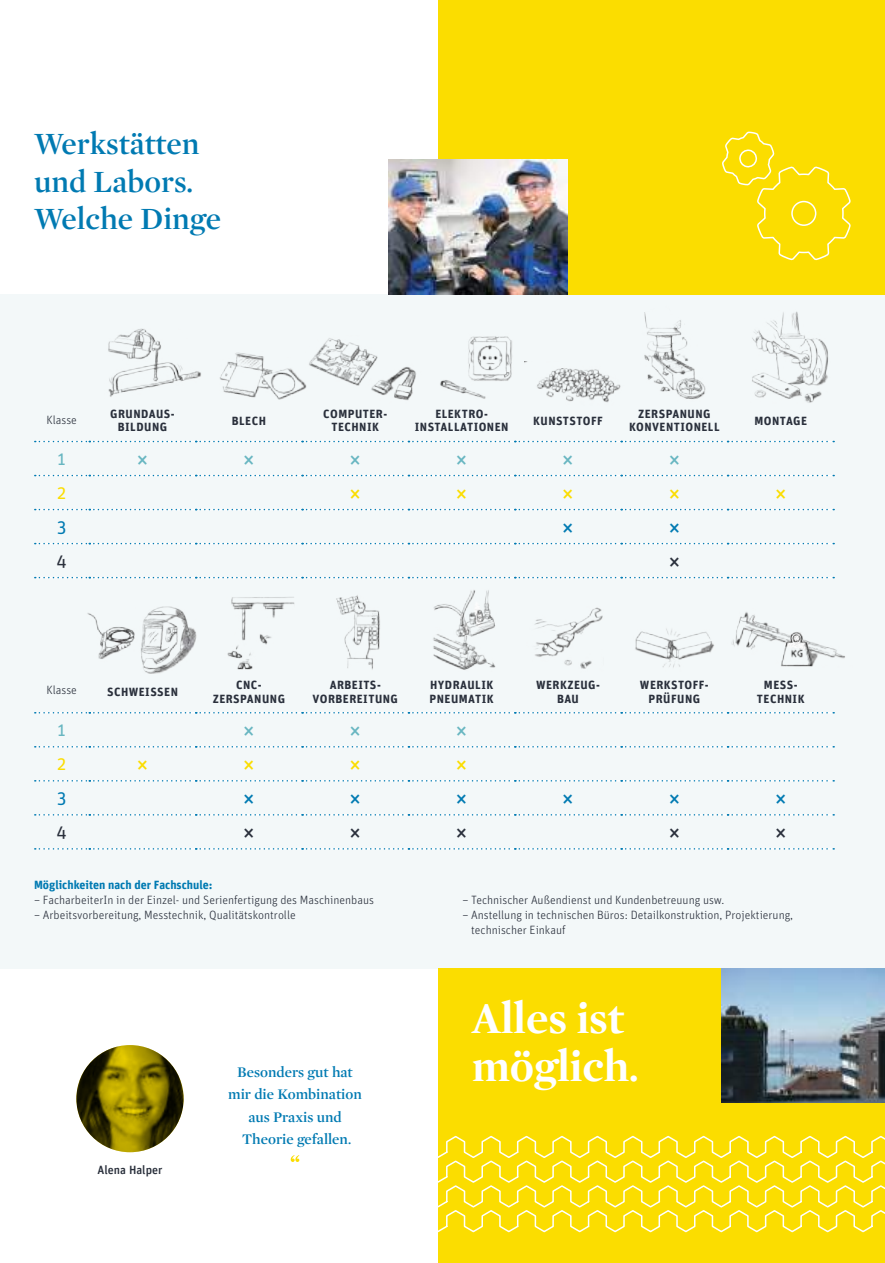
<style>
.page{position:relative;width:885px;height:1263px;background:#fff}
.page>*{position:absolute;margin:0;border:0;box-sizing:border-box;transform-origin:0 0}
.t1{font:700 45px "Mercury Display";color:#fff}
.t2{font:600 31.5px/37.5px "Mercury Display";color:#007ab2}
.t3{font:24px "Unit";color:#68b6c1}
.t4{font:24px "Unit";color:#fbdd00}
.t5{font:24px "Unit";color:#007ab2}
.t6{font:24px "Unit";color:#2a303c}
.t7{font:18px "Unit";color:#68b6c1}
.t8{font:18px "Unit";color:#fbdd00}
.t9{font:18px "Unit";color:#007ab2}
.t10{font:18px "Unit";color:#2a303c}
.t11{font:600 15px/22.5px "Mercury Display";color:#007ab2;text-align:center}
.t12{font:300 12px/15px "Unit";color:#2a303c}
.t13{font:700 12px/13.5px "Unit";letter-spacing:.04em;color:#2a303c;text-align:center}
.t14{font:700 12px "Unit";color:#007ab2}
.t15{font:500 12px "Unit";color:#2a303c}
</style>
<div class="page">
<div style="left:0;top:294px;width:884px;height:674px;background:#f3f8f9"></div>
<div style="left:438px;top:0;width:446px;height:294px;background:#fbdd00"></div>
<div style="left:438px;top:968px;width:446px;height:295px;background:#fbdd00"></div>
<svg style="left:438px;top:1135px;width:446px;height:98px"></svg>
<img style="left:389px;top:159px;width:178px;height:135px">
<img style="left:721px;top:968px;width:163px;height:134px">
<svg style="left:720px;top:131px;width:131px;height:164px"></svg>
<svg style="left:35px;top:441px;width:799px;height:1px"></svg>
<svg style="left:35px;top:475px;width:799px;height:1px"></svg>
<svg style="left:35px;top:509px;width:799px;height:1px"></svg>
<svg style="left:35px;top:543px;width:799px;height:1px"></svg>
<svg style="left:35px;top:577px;width:799px;height:1px"></svg>
<img style="left:108px;top:328px;width:93px;height:69px">
<img style="left:219px;top:352px;width:74px;height:48px">
<img style="left:293px;top:338px;width:123px;height:63px">
<img style="left:440px;top:336px;width:72px;height:63px">
<img style="left:524px;top:362px;width:97px;height:41px">
<img style="left:644px;top:312px;width:62px;height:87px">
<img style="left:752px;top:311px;width:76px;height:92px">
<svg style="left:35px;top:712px;width:799px;height:1px"></svg>
<svg style="left:35px;top:746px;width:799px;height:1px"></svg>
<svg style="left:35px;top:780px;width:799px;height:1px"></svg>
<svg style="left:35px;top:814px;width:799px;height:1px"></svg>
<svg style="left:35px;top:848px;width:799px;height:2px"></svg>
<img style="left:87px;top:606px;width:110px;height:68px">
<img style="left:227px;top:597px;width:67px;height:73px">
<img style="left:336px;top:595px;width:44px;height:75px">
<img style="left:433px;top:590px;width:63px;height:80px">
<img style="left:534px;top:607px;width:69px;height:62px">
<img style="left:635px;top:628px;width:79px;height:40px">
<img style="left:732px;top:612px;width:113px;height:55px">
<img style="left:76px;top:1045px;width:107px;height:107px">
<svg style="left:291px;top:1155px;width:8px;height:7px"></svg>
<h2 class="t2" style="left:34px;top:125px;width:189px">Werkstätten und Labors.<br>Welche Dinge</h2>
<p class="t12" style="left:46px;top:412px;width:32px">Klasse</p>
<p class="t13" style="left:110px;top:407px;width:66px">GRUNDAUS-<br>BILDUNG</p>
<p class="t13" style="left:232px;top:413px;width:36px">BLECH</p>
<p class="t13" style="left:323px;top:407px;width:65px">COMPUTER-<br>TECHNIK</p>
<p class="t13" style="left:415px;top:407px;width:95px">ELEKTRO-<br>INSTALLATIONEN</p>
<p class="t13" style="left:533px;top:413px;width:71px">KUNSTSTOFF</p>
<p class="t13" style="left:629px;top:407px;width:92px">ZERSPANUNG<br>KONVENTIONELL</p>
<p class="t13" style="left:754px;top:413px;width:54px">MONTAGE</p>
<h3 class="t7" style="left:58px;top:448px;width:10px">1</h3>
<h3 class="t3" style="left:136px;top:445px;width:14px">×</h3>
<h3 class="t3" style="left:242px;top:445px;width:14px">×</h3>
<h3 class="t3" style="left:349px;top:445px;width:14px">×</h3>
<h3 class="t3" style="left:455px;top:445px;width:14px">×</h3>
<h3 class="t3" style="left:561px;top:445px;width:14px">×</h3>
<h3 class="t3" style="left:668px;top:445px;width:14px">×</h3>
<h3 class="t8" style="left:57px;top:482px;width:11px">2</h3>
<h3 class="t4" style="left:349px;top:479px;width:14px">×</h3>
<h3 class="t4" style="left:455px;top:479px;width:14px">×</h3>
<h3 class="t4" style="left:561px;top:479px;width:14px">×</h3>
<h3 class="t4" style="left:668px;top:479px;width:14px">×</h3>
<h3 class="t4" style="left:774px;top:479px;width:14px">×</h3>
<h3 class="t9" style="left:57px;top:516px;width:11px">3</h3>
<h3 class="t5" style="left:561px;top:513px;width:14px">×</h3>
<h3 class="t5" style="left:668px;top:513px;width:14px">×</h3>
<h3 class="t10" style="left:57px;top:550px;width:12px">4</h3>
<h3 class="t6" style="left:668px;top:547px;width:14px">×</h3>
<p class="t12" style="left:46px;top:682px;width:32px">Klasse</p>
<p class="t13" style="left:107px;top:685px;width:72px">SCHWEISSEN</p>
<p class="t13" style="left:213px;top:678px;width:74px">CNC-<br>ZERSPANUNG</p>
<p class="t13" style="left:312px;top:678px;width:87px">ARBEITS-<br>VORBEREITUNG</p>
<p class="t13" style="left:429px;top:678px;width:66px;text-align:left">HYDRAULIK<br>PNEUMATIK</p>
<p class="t13" style="left:536px;top:678px;width:65px">WERKZEUG-<br>BAU</p>
<p class="t13" style="left:640px;top:678px;width:70px">WERKSTOFF-<br>PRÜFUNG</p>
<p class="t13" style="left:756px;top:678px;width:49px">MESS-<br>TECHNIK</p>
<h3 class="t7" style="left:58px;top:719px;width:10px">1</h3>
<h3 class="t3" style="left:242px;top:716px;width:14px">×</h3>
<h3 class="t3" style="left:349px;top:716px;width:14px">×</h3>
<h3 class="t3" style="left:455px;top:716px;width:14px">×</h3>
<h3 class="t8" style="left:57px;top:753px;width:11px">2</h3>
<h3 class="t4" style="left:136px;top:750px;width:14px">×</h3>
<h3 class="t4" style="left:242px;top:750px;width:14px">×</h3>
<h3 class="t4" style="left:349px;top:750px;width:14px">×</h3>
<h3 class="t4" style="left:455px;top:750px;width:14px">×</h3>
<h3 class="t9" style="left:57px;top:787px;width:11px">3</h3>
<h3 class="t5" style="left:242px;top:784px;width:14px">×</h3>
<h3 class="t5" style="left:349px;top:784px;width:14px">×</h3>
<h3 class="t5" style="left:455px;top:784px;width:14px">×</h3>
<h3 class="t5" style="left:561px;top:784px;width:14px">×</h3>
<h3 class="t5" style="left:668px;top:784px;width:14px">×</h3>
<h3 class="t5" style="left:774px;top:784px;width:14px">×</h3>
<h3 class="t10" style="left:57px;top:821px;width:12px">4</h3>
<h3 class="t6" style="left:242px;top:818px;width:14px">×</h3>
<h3 class="t6" style="left:349px;top:818px;width:14px">×</h3>
<h3 class="t6" style="left:455px;top:818px;width:14px">×</h3>
<h3 class="t6" style="left:668px;top:818px;width:14px">×</h3>
<h3 class="t6" style="left:774px;top:818px;width:14px">×</h3>
<p class="t14" style="left:34px;top:878px;width:180px">Möglichkeiten nach der Fachschule:</p>
<p class="t12" style="left:34px;top:892px;width:341px">– FacharbeiterIn in der Einzel- und Serienfertigung des Maschinenbaus</p>
<p class="t12" style="left:34px;top:907px;width:263px">– Arbeitsvorbereitung, Messtechnik, Qualitätskontrolle</p>
<p class="t11" style="left:237px;top:1060px;width:117px">Besonders gut hat</p>
<p class="t15" style="left:98px;top:1163px;width:66px">Alena Halper</p>
<p class="t11" style="left:228px;top:1083px;width:135px">mir die Kombination aus Praxis und<br>Theorie gefallen.</p>
<p class="t12" style="left:462px;top:892px;width:263px">– Technischer Außendienst und Kundenbetreuung usw.</p>
<p class="t12" style="left:471px;top:907px;width:323px;text-indent:-9px">– Anstellung in technischen Büros: Detailkonstruktion, Projektierung, technischer Einkauf</p>
<h1 class="t1" style="left:472px;top:991px;width:153px">Alles ist</h1>
<h1 class="t1" style="left:472px;top:1039px;width:168px">möglich.</h1>
</div>
